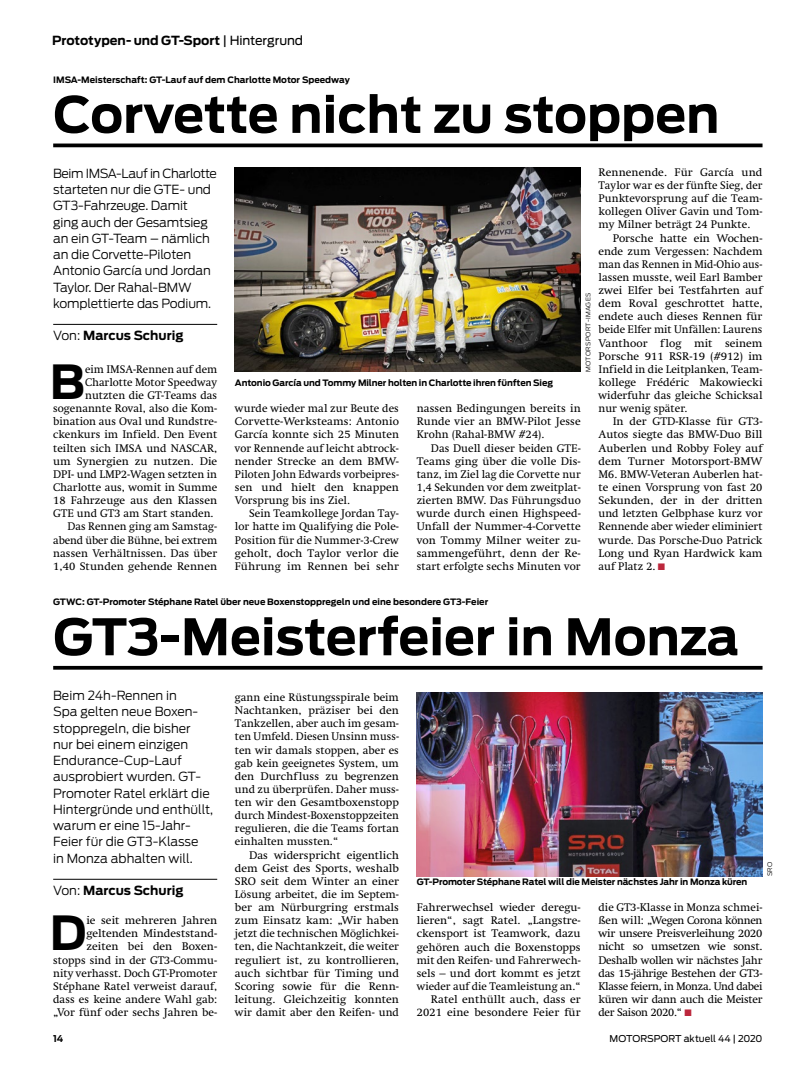
<style>
.page{position:relative;width:798px;height:1081px;background:#fff}
.page>*{position:absolute;margin:0;border:0;box-sizing:border-box;transform-origin:0 0}
.t1{font:700 50px "Antenna";color:#000}
.t2{font:700 46.62px "Antenna";color:#000}
.t3{font:300 12.5px/16.2px "Antenna";letter-spacing:-.01em;color:#000}
.t4{font:700 12.5px "Antenna";color:#000}
.t5{font:11.25px/13.1px "Swift LT Std";color:#000;text-align:justify}
.t6{font:9.38px "Antenna";color:#000}
.t7{font:700 9.38px "Antenna";color:#000}
.t8{font:700 8.75px "Antenna";letter-spacing:-.01em;color:#000}
.t9{font:300 6.25px "Antenna";letter-spacing:.045em;color:#000}
.s1{font-weight:400}
.s2{font-weight:300}
.s3{color:#bc273c}
</style>
<div class="page">
<img style="left:235px;top:167px;width:345px;height:205px">
<img style="left:416px;top:692px;width:346px;height:184px">
<hr style="left:53px;top:324px;width:164px;height:1px;background:#000">
<hr style="left:53px;top:879px;width:164px;height:1px;background:#000">
<svg style="left:53px;top:143px;width:709px;height:4px;fill:#000"></svg>
<hr style="left:53px;top:666px;width:709px;height:3px;background:#000">
<p class="t4" style="left:52px;top:33px;width:252px">Prototypen- und GT-Sport <span class="s1">| Hintergrund</span></p>
<p class="t8" style="left:53px;top:74px;width:298px">IMSA-Meisterschaft: GT-Lauf auf dem Charlotte Motor Speedway</p>
<h1 class="t1" style="left:53px;top:85px;width:667px">Corvette nicht zu stoppen</h1>
<p class="t3" style="left:53px;top:165px;width:165px">Beim IMSA-Lauf in Charlotte starteten nur die GTE- und<br>GT3-Fahrzeuge. Damit<br>ging auch der Gesamtsieg an ein GT-Team – nämlich an die Corvette-Piloten<br>Antonio García und Jordan<br>Taylor. Der Rahal-BMW komplettierte das Podium.</p>
<p class="t4" style="left:53px;top:328px;width:132px"><span class="s2">Von:</span> Marcus Schurig</p>
<h2 class="t2" style="left:50px;top:354px;width:37px">B</h2>
<p class="t5" style="left:85px;top:363px;width:134px">eim IMSA-Rennen auf dem</p>
<p class="t5" style="left:85px;top:376px;width:133px">Charlotte Motor Speedway</p>
<p class="t5" style="left:85px;top:389px;width:133px">nutzten die GT-Teams das</p>
<p class="t5" style="left:53px;top:402px;width:165px">sogenannte Roval, also die Kom-</p>
<p class="t5" style="left:53px;top:415px;width:165px">bination aus Oval und Rundstre-</p>
<p class="t5" style="left:53px;top:428px;width:165px">ckenkurs im Infield. Den Event</p>
<p class="t5" style="left:53px;top:441px;width:165px">teilten sich IMSA und NASCAR,</p>
<p class="t5" style="left:53px;top:454px;width:165px">um Synergien zu nutzen. Die</p>
<p class="t5" style="left:53px;top:468px;width:165px">DPI- und LMP2-Wagen setzten in</p>
<p class="t5" style="left:53px;top:481px;width:165px">Charlotte aus, womit in Summe</p>
<p class="t5" style="left:53px;top:494px;width:165px">18 Fahrzeuge aus den Klassen</p>
<p class="t5" style="left:53px;top:507px;width:162px">GTE und GT3 am Start standen.</p>
<p class="t5" style="left:67px;top:520px;width:151px">Das Rennen ging am Samstag-</p>
<p class="t5" style="left:53px;top:533px;width:165px">abend über die Bühne, bei extrem</p>
<p class="t5" style="left:53px;top:546px;width:165px">nassen Verhältnissen. Das über</p>
<p class="t5" style="left:53px;top:559px;width:165px">1,40 Stunden gehende Rennen</p>
<p class="t5" style="left:598px;top:166px;width:165px">Rennenende. Für García und Taylor war es der fünfte Sieg, der Punktevorsprung auf die Team&shy;kollegen Oliver Gavin und Tom&shy;my Milner beträgt 24 Punkte.</p>
<p class="t5" style="left:598px;top:231px;width:165px;text-indent:14px">Porsche hatte ein Wochen&shy;ende zum Vergessen: Nachdem man das Rennen in Mid-Ohio aus&shy;lassen musste, weil Earl Bamber zwei Elfer bei Testfahrten auf dem Roval geschrottet hatte, endete auch dieses Rennen für beide Elfer mit Unfällen: Laurens Vanthoor flog mit seinem Porsche 911 RSR-19 (#912) im Infield in die Leitplanken, Team&shy;kollege Frédéric Makowiecki widerfuhr das gleiche Schicksal nur wenig später.</p>
<p class="t5" style="left:598px;top:415px;width:165px;text-indent:14px">In der GTD-Klasse für GT3- Autos siegte das BMW-Duo Bill Auberlen und Robby Foley auf dem Turner Motorsport-BMW M6. BMW-Veteran Auberlen hat&shy;te einen Vorsprung von fast 20<br>Sekunden, der in der dritten und letzten Gelbphase kurz vor Rennende aber wieder eliminiert wurde. Das Porsche-Duo Patrick Long und Ryan Hardwick kam auf Platz 2. <span class="s3">■</span></p>
<p class="t9" style="left:584px;top:372px;width:80px;rotate:-90deg">MOTORSPORT-IMAGES</p>
<p class="t8" style="left:235px;top:377px;width:319px">Antonio García und Tommy Milner holten in Charlotte ihren fünften Sieg</p>
<p class="t5" style="left:235px;top:402px;width:165px">wurde wieder mal zur Beute des Corvette-Werksteams: Antonio García konnte sich 25 Minuten vor Rennende auf leicht abtrock&shy;nender Strecke an dem BMW-Piloten John Edwards vorbeipres&shy;sen und hielt den knappen Vorsprung bis ins Ziel.</p>
<p class="t5" style="left:235px;top:507px;width:165px;text-indent:14px">Sein Teamkollege Jordan Tay&shy;lor hatte im Qualifying die Pole-Position für die Nummer-3-Crew geholt, doch Taylor verlor die Führung im Rennen bei sehr</p>
<p class="t5" style="left:416px;top:402px;width:165px">nassen Bedingungen bereits in Runde vier an BMW-Pilot Jesse Krohn (Rahal-BMW #24).</p>
<p class="t5" style="left:416px;top:441px;width:165px;text-indent:14px">Das Duell dieser beiden GTE-Teams ging über die volle Dis&shy;tanz, im Ziel lag die Corvette nur 1,4 Sekunden vor dem zweitplat&shy;zierten BMW. Das Führungsduo wurde durch einen Highspeed-Unfall der Nummer-4-Corvette von Tommy Milner weiter zu&shy;sammengeführt, denn der Re&shy;start erfolgte sechs Minuten vor</p>
<p class="t8" style="left:53px;top:597px;width:436px">GTWC: GT-Promoter Stéphane Ratel über neue Boxenstoppregeln und eine besondere GT3-Feier</p>
<h1 class="t1" style="left:53px;top:607px;width:687px">GT3-Meisterfeier in Monza</h1>
<p class="t3" style="left:53px;top:687px;width:161px">Beim 24h-Rennen in<br>Spa gelten neue Boxen&shy;stoppregeln, die bisher nur bei einem einzigen<br>Endurance-Cup-Lauf ausprobiert wurden. GT-<br>Promoter Ratel erklärt die<br>Hintergründe und enthüllt, warum er eine 15-Jahr-<br>Feier für die GT3-Klasse<br>in Monza abhalten will.</p>
<p class="t4" style="left:53px;top:883px;width:132px"><span class="s2">Von:</span> Marcus Schurig</p>
<h2 class="t2" style="left:50px;top:905px;width:38px">D</h2>
<p class="t5" style="left:53px;top:914px;width:165px;text-align:right">ie seit mehreren Jahren geltenden Mindeststand&shy;zeiten bei den Boxen&shy;stopps sind in der GT3-Commu&shy;nity verhasst. Doch GT-Promoter<br>Stéphane Ratel verweist darauf, dass es keine andere Wahl gab: „Vor fünf oder sechs Jahren be-</p>
<p class="t5" style="left:235px;top:691px;width:165px">gann eine Rüstungsspirale beim Nachtanken, präziser bei den Tankzellen, aber auch im gesam&shy;ten Umfeld. Diesen Unsinn muss&shy;ten wir damals stoppen, aber es gab kein geeignetes System, um den Durchfluss zu begrenzen und zu überprüfen. Daher muss&shy;ten wir den Gesamtboxenstopp durch Mindest-Boxenstoppzeiten regulieren, die die Teams fortan einhalten mussten.“</p>
<p class="t5" style="left:235px;top:848px;width:165px;text-indent:14px">Das widerspricht eigentlich dem Geist des Sports, weshalb SRO seit dem Winter an einer Lösung arbeitet, die im Septem&shy;ber am Nürburgring erstmals zum Einsatz kam: „Wir haben jetzt die technischen Möglichkei&shy;ten, die Nachtankzeit, die weiter reguliert ist, zu kontrollieren, auch sichtbar für Timing und Scoring sowie für die Renn&shy;leitung. Gleichzeitig konnten wir damit aber den Reifen- und</p>
<p class="t8" style="left:416px;top:876px;width:332px">GT-Promoter Stéphane Ratel will die Meister nächstes Jahr in Monza küren</p>
<p class="t9" style="left:765px;top:876px;width:16px;rotate:-90deg">SRO</p>
<p class="t5" style="left:416px;top:901px;width:165px;text-align:right">Fahrerwechsel wieder deregu&shy;lieren“, sagt Ratel. „Langstre&shy;ckensport ist Teamwork, dazu gehören auch die Boxenstopps mit den Reifen- und Fahrerwech&shy;sels – und dort kommt es jetzt wieder auf die Teamleistung an.“<br>Ratel enthüllt auch, dass er<br>2021 eine besondere Feier für</p>
<p class="t5" style="left:598px;top:901px;width:165px">die GT3-Klasse in Monza schmei&shy;ßen will: „Wegen Corona können wir unsere Preisverleihung 2020 nicht so umsetzen wie sonst.<br>Deshalb wollen wir nächstes Jahr das 15-jährige Bestehen der GT3- Klasse feiern, in Monza. Und dabei küren wir dann auch die Meister der Saison 2020.“ <span class="s3">■</span></p>
<p class="t7" style="left:53px;top:1033px;width:12px">14</p>
<p class="t6" style="left:609px;top:1033px;width:154px">MOTORSPORT aktuell 44 | 2020</p>
</div>
